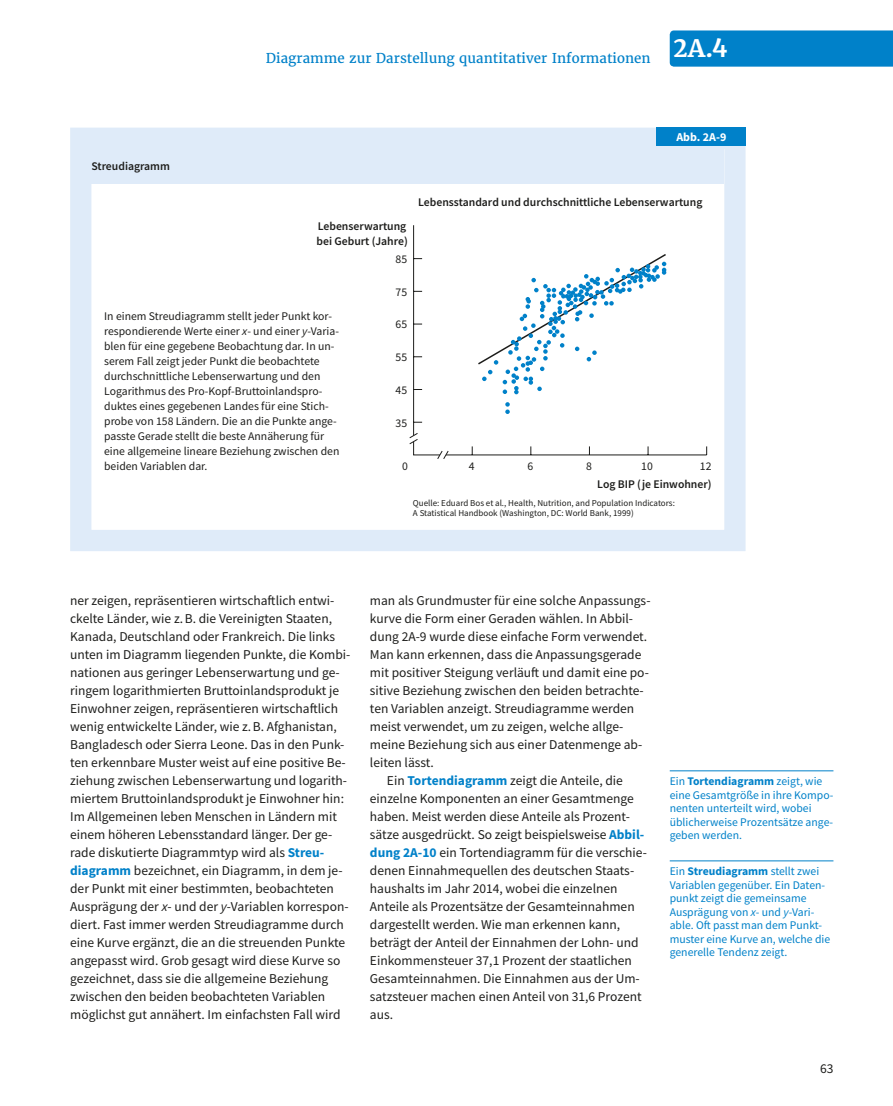
<style>
.page{position:relative;width:893px;height:1106px;background:#fff}
.page>*{position:absolute;margin:0;border:0;box-sizing:border-box;transform-origin:0 0}
.t1{font:700 24px "Haufe Merriweather";color:#fff}
.t2{font:13.5px/18px "Source Sans Pro";color:#1d1d1b}
.t3{font:13.5px "Haufe Merriweather";color:#0081c9}
.t4{font:700 12px "Source Sans Pro";color:#fff}
.t5{font:11.7px/15px "Source Sans Pro";color:#1d1d1b}
.t6{font:11.7px/13.5px "Source Sans Pro";color:#0081c9}
.t7{font:600 11.7px/15px "Source Sans Pro";color:#1d1d1b}
.t8{font:9px/10.5px "Source Sans Pro";color:#1d1d1b}
.s1{font-style:italic}
.s2{font-weight:700;color:#0081c9}
.s3{font-weight:700}
</style>
<div class="page">
<div style="left:670px;top:30px;width:223px;height:37px;background:#0081c9"></div>
<hr style="left:670px;top:860px;width:163px;height:1px;background:#0081c9">
<hr style="left:670px;top:770px;width:163px;height:1px;background:#0081c9">
<div style="left:91px;top:147px;width:633px;height:37px;background:#dfebf9"></div>
<div style="left:70px;top:128px;width:676px;height:423px;border:21px solid #dfebf9"></div>
<div style="left:657px;top:128px;width:89px;height:18px;background:#0081c9"></div>
<svg style="left:413px;top:225px;width:294px;height:230px"></svg>
<svg style="left:409px;top:432px;width:9px;height:13px"></svg>
<svg style="left:505px;top:402px;width:5px;height:12px"></svg>
<svg style="left:437px;top:450px;width:12px;height:9px"></svg>
<svg style="left:476px;top:252px;width:192px;height:142px"></svg>
<p class="t7" style="left:91px;top:159px;width:80px">Streudiagramm</p>
<p class="t3" style="left:266px;top:50px;width:386px">Diagramme zur Darstellung quantitativer Informationen</p>
<h1 class="t1" style="left:673px;top:33px;width:56px">2A.4</h1>
<p class="t4" style="left:676px;top:128px;width:52px">Abb. 2A-9</p>
<p class="t7" style="left:317px;top:219px;width:93px">Lebenserwartung bei Geburt (Jahre)</p>
<p class="t7" style="left:418px;top:195px;width:286px">Lebensstandard und durchschnittliche Lebenserwartung</p>
<p class="t5" style="left:104px;top:309px;width:237px">In einem Streudiagramm stellt jeder Punkt kor&shy;respondierende Werte einer <span class="s1">x</span>- und einer <span class="s1">y</span>-Varia&shy;blen für eine gegebene Beobachtung dar. In un&shy;serem Fall zeigt jeder Punkt die beobachtete durchschnittliche Lebenserwartung und den Logarithmus des Pro-Kopf-Bruttoinlandspro&shy;duktes eines gegebenen Landes für eine Stich&shy;probe von 158 Ländern. Die an die Punkte ange&shy;passte Gerade stellt die beste Annäherung für eine allgemeine lineare Beziehung zwischen den beiden Variablen dar.</p>
<p class="t5" style="left:396px;top:251px;width:13px">85</p>
<p class="t5" style="left:396px;top:284px;width:13px">75</p>
<p class="t5" style="left:396px;top:317px;width:13px">65</p>
<p class="t5" style="left:396px;top:350px;width:13px">55</p>
<p class="t5" style="left:396px;top:382px;width:13px">45</p>
<p class="t5" style="left:396px;top:415px;width:13px">35</p>
<p class="t5" style="left:402px;top:458px;width:7px">0</p>
<p class="t5" style="left:527px;top:458px;width:7px">6</p>
<p class="t5" style="left:469px;top:458px;width:7px">4</p>
<p class="t5" style="left:586px;top:458px;width:7px">8</p>
<p class="t5" style="left:641px;top:458px;width:13px">10</p>
<p class="t5" style="left:700px;top:458px;width:13px">12</p>
<p class="t7" style="left:597px;top:477px;width:116px">Log BIP (je Einwohner)</p>
<p class="t8" style="left:413px;top:497px;width:263px">Quelle: Eduard Bos et al., Health, Nutrition, and Population Indicators:<br>A Statistical Handbook (Washington, DC: World Bank, 1999)</p>
<p class="t2" style="left:70px;top:591px;width:282px">ner zeigen, repräsentieren wirtschaftlich entwi&shy;ckelte Länder, wie z.B. die Vereinigten Staaten, Kanada, Deutschland oder Frankreich. Die links unten im Diagramm liegenden Punkte, die Kombi&shy;nationen aus geringer Lebenserwartung und ge&shy;ringem logarithmierten Bruttoinlandsprodukt je Einwohner zeigen, repräsentieren wirtschaftlich wenig entwickelte Länder, wie z.B. Afghanistan, Bangladesch oder Sierra Leone. Das in den Punk&shy;ten erkennbare Muster weist auf eine positive Be&shy;ziehung zwischen Lebenserwartung und logarith&shy;miertem Bruttoinlandsprodukt je Einwohner hin:<br>Im Allgemeinen leben Menschen in Ländern mit einem höheren Lebensstandard länger. Der ge&shy;rade diskutierte Diagrammtyp wird als <span class="s2">Streu&shy;diagramm</span> bezeichnet, ein Diagramm, in dem je&shy;der Punkt mit einer bestimmten, beobachteten Ausprägung der <span class="s1">x</span>- und der <span class="s1">y</span>-Variablen korrespon&shy;diert. Fast immer werden Streudiagramme durch eine Kurve ergänzt, die an die streuenden Punkte angepasst wird. Grob gesagt wird diese Kurve so gezeichnet, dass sie die allgemeine Beziehung zwischen den beiden beobachteten Variablen möglichst gut annähert. Im einfachsten Fall wird</p>
<p class="t2" style="left:370px;top:591px;width:282px">man als Grundmuster für eine solche Anpassungs-</p>
<p class="t2" style="left:370px;top:609px;width:265px">kurve die Form einer Geraden wählen. In Abbil-</p>
<p class="t2" style="left:370px;top:627px;width:279px">dung 2A-9 wurde diese einfache Form verwendet.</p>
<p class="t2" style="left:370px;top:645px;width:273px">Man kann erkennen, dass die Anpassungsgerade</p>
<p class="t2" style="left:370px;top:663px;width:280px">mit positiver Steigung verläuft und damit eine po-</p>
<p class="t2" style="left:370px;top:681px;width:275px">sitive Beziehung zwischen den beiden betrachte-</p>
<p class="t2" style="left:370px;top:699px;width:266px">ten Variablen anzeigt. Streudiagramme werden</p>
<p class="t2" style="left:370px;top:717px;width:255px">meist verwendet, um zu zeigen, welche allge-</p>
<p class="t2" style="left:370px;top:735px;width:274px">meine Beziehung sich aus einer Datenmenge ab-</p>
<p class="t2" style="left:370px;top:753px;width:65px">leiten lässt.</p>
<p class="t2" style="left:387px;top:771px;width:237px">Ein <span class="s2">Tortendiagramm</span> zeigt die Anteile, die</p>
<p class="t2" style="left:370px;top:789px;width:265px">einzelne Komponenten an einer Gesamtmenge</p>
<p class="t2" style="left:370px;top:807px;width:262px">haben. Meist werden diese Anteile als Prozent-</p>
<p class="t2" style="left:370px;top:825px;width:276px">sätze ausgedrückt. So zeigt beispielsweise <span class="s2">Abbil-</span></p>
<p class="t2" style="left:370px;top:843px;width:278px"><span class="s2">dung 2A-10</span> ein Tortendiagramm für die verschie-</p>
<p class="t2" style="left:370px;top:861px;width:266px">denen Einnahmequellen des deutschen Staats-</p>
<p class="t2" style="left:370px;top:879px;width:249px">haushalts im Jahr 2014, wobei die einzelnen</p>
<p class="t2" style="left:370px;top:897px;width:266px">Anteile als Prozentsätze der Gesamteinnahmen</p>
<p class="t2" style="left:370px;top:915px;width:252px">dargestellt werden. Wie man erkennen kann,</p>
<p class="t2" style="left:370px;top:933px;width:270px">beträgt der Anteil der Einnahmen der Lohn- und</p>
<p class="t2" style="left:370px;top:951px;width:264px">Einkommensteuer 37,1 Prozent der staatlichen</p>
<p class="t2" style="left:370px;top:969px;width:271px">Gesamteinnahmen. Die Einnahmen aus der Um-</p>
<p class="t2" style="left:370px;top:987px;width:273px">satzsteuer machen einen Anteil von 31,6 Prozent</p>
<p class="t2" style="left:370px;top:1005px;width:25px">aus.</p>
<p class="t6" style="left:670px;top:774px;width:165px">Ein <span class="s3">Tortendiagramm</span> zeigt, wie eine Gesamtgröße in ihre Kompo&shy;nenten unterteilt wird, wobei üblicherweise Prozentsätze ange&shy;geben werden.</p>
<p class="t6" style="left:670px;top:864px;width:162px">Ein <span class="s3">Streudiagramm</span> stellt zwei<br>Variablen gegenüber. Ein Daten&shy;punkt zeigt die gemeinsame<br>Ausprägung von <span class="s1">x</span>- und <span class="s1">y</span>-Vari&shy;able. Oft passt man dem Punkt&shy;muster eine Kurve an, welche die generelle Tendenz zeigt.</p>
<p class="t2" style="left:820px;top:1059px;width:15px">63</p>
</div>
